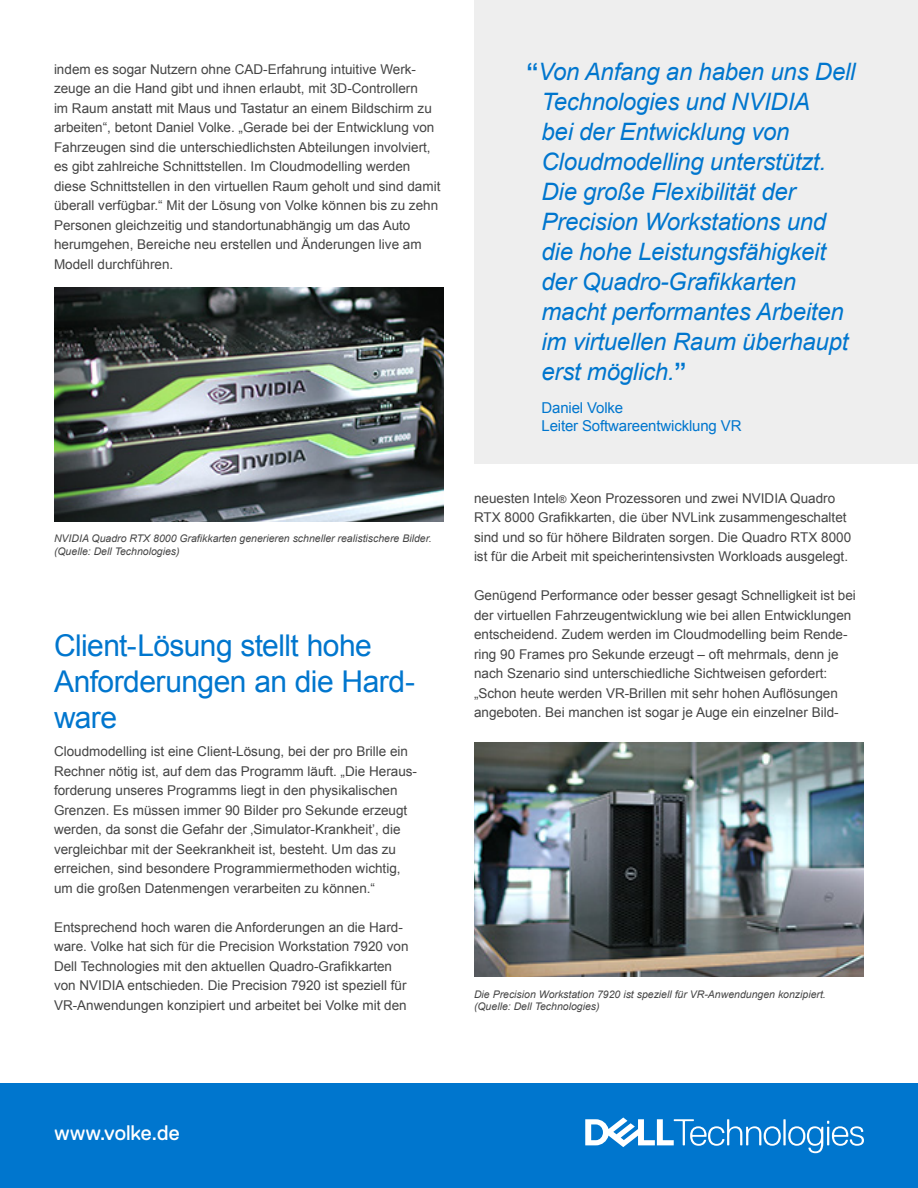
<style>
.page{position:relative;width:918px;height:1188px;background:#fff}
.page>*{position:absolute;margin:0;border:0;box-sizing:border-box;transform-origin:0 0}
.Überschrift_blau{font:30px/36px "Arial";letter-spacing:-.02em;color:#0076ce}
.t1{font:italic 24px/30px "Arial";letter-spacing:-.01em;color:#0076ce}
.Case_Study_CTA{font:21px "Dell Replica";color:#fff}
.t2{font:15px "Arial";letter-spacing:-.01em;color:#0076ce}
.Fließtext{font:13.5px/19.5px "Arial";color:#444}
.Bildunterschrift{font:italic 10.5px/12.6px "Arial";color:#444}
.s1{font-weight:700;font-style:normal}
.s2{font-size:10.5px}
</style>
<div class="page">
<div style="left:474px;top:0;width:444px;height:464px;background:#eee"></div>
<div style="left:0;top:1083px;width:918px;height:105px;background:#0076ce"></div>
<svg style="left:585px;top:1118px;width:279px;height:35px"></svg>
<img style="left:54px;top:288px;width:390px;height:234px">
<img style="left:474px;top:742px;width:390px;height:234px">
<p class="Fließtext" style="left:54px;top:59px;width:388px">indem es sogar Nutzern ohne CAD-Erfahrung intuitive Werk&shy;zeuge an die Hand gibt und ihnen erlaubt, mit 3D-Controllern<br>im Raum anstatt mit Maus und Tastatur an einem Bildschirm zu arbeiten“, betont Daniel Volke. „Gerade bei der Entwicklung von Fahrzeugen sind die unterschiedlichsten Abteilungen involviert, es gibt zahlreiche Schnittstellen. Im Cloudmodelling werden diese Schnittstellen in den virtuellen Raum geholt und sind damit überall verfügbar.“ Mit der Lösung von Volke können bis zu zehn Personen gleichzeitig und standortunabhängig um das Auto herumgehen, Bereiche neu erstellen und Änderungen live am Modell durchführen.</p>
<p class="Bildunterschrift" style="left:54px;top:533px;width:379px">NVIDIA Quadro RTX 8000 Grafikkarten generieren schneller realistischere Bilder. (Quelle: Dell Technologies)</p>
<p class="Überschrift_blau" style="left:54px;top:627px;width:362px">Client-Lösung stellt hohe<br>Anforderungen an die Hard&shy;ware</p>
<p class="Fließtext" style="left:54px;top:742px;width:365px">Cloudmodelling ist eine Client-Lösung, bei der pro Brille ein Rechner nötig ist, auf dem das Programm läuft. „Die Heraus&shy;forderung unseres Programms liegt in den physikalischen Grenzen. Es müssen immer 90 Bilder pro Sekunde erzeugt werden, da sonst die Gefahr der ‚Simulator-Krankheit’, die vergleichbar mit der Seekrankheit ist, besteht. Um das zu erreichen, sind besondere Programmiermethoden wichtig, um die großen Datenmengen verarbeiten zu können.“</p>
<p class="Fließtext" style="left:54px;top:917px;width:356px">Entsprechend hoch waren die Anforderungen an die Hard&shy;ware. Volke hat sich für die Precision Workstation 7920 von<br>Dell Technologies mit den aktuellen Quadro-Grafikkarten</p>
<p class="Fließtext" style="left:54px;top:976px;width:354px">von NVIDIA entschieden. Die Precision 7920 ist speziell für<br>VR-Anwendungen konzipiert und arbeitet bei Volke mit den</p>
<p class="t1" style="left:542px;top:57px;width:316px;text-indent:-15px"><span class="s1">“</span>Von Anfang an haben uns Dell<br>Technologies und NVIDIA<br>bei der Entwicklung von<br>Cloudmodelling unterstützt.<br>Die große Flexibilität der<br>Precision Workstations und die hohe Leistungsfähigkeit der Quadro-Grafikkarten macht performantes Arbeiten im virtuellen Raum überhaupt erst möglich.<span class="s1">”</span></p>
<p class="t2" style="left:542px;top:398px;width:83px">Daniel Volke</p>
<p class="t2" style="left:542px;top:416px;width:202px">Leiter Softwareentwicklung VR</p>
<p class="Fließtext" style="left:474px;top:488px;width:379px">neuesten Intel<span class="s2">®</span> Xeon Prozessoren und zwei NVIDIA Quadro RTX 8000 Grafikkarten, die über NVLink zusammengeschaltet sind und so für höhere Bildraten sorgen. Die Quadro RTX 8000 ist für die Arbeit mit speicherintensivsten Workloads ausgelegt.</p>
<p class="Fließtext" style="left:474px;top:586px;width:383px">Genügend Performance oder besser gesagt Schnelligkeit ist bei der virtuellen Fahrzeugentwicklung wie bei allen Entwicklungen entscheidend. Zudem werden im Cloudmodelling beim Rende&shy;ring 90 Frames pro Sekunde erzeugt – oft mehrmals, denn je nach Szenario sind unterschiedliche Sichtweisen gefordert: „Schon heute werden VR-Brillen mit sehr hohen Auflösungen angeboten. Bei manchen ist sogar je Auge ein einzelner Bild-</p>
<p class="Bildunterschrift" style="left:474px;top:988px;width:353px">Die Precision Workstation 7920 ist speziell für VR-Anwendungen konzipiert.</p>
<p class="Bildunterschrift" style="left:474px;top:1000px;width:127px">(Quelle: Dell Technologies)</p>
<p class="Case_Study_CTA" style="left:54px;top:1121px;width:127px">www.volke.de</p>
</div>
